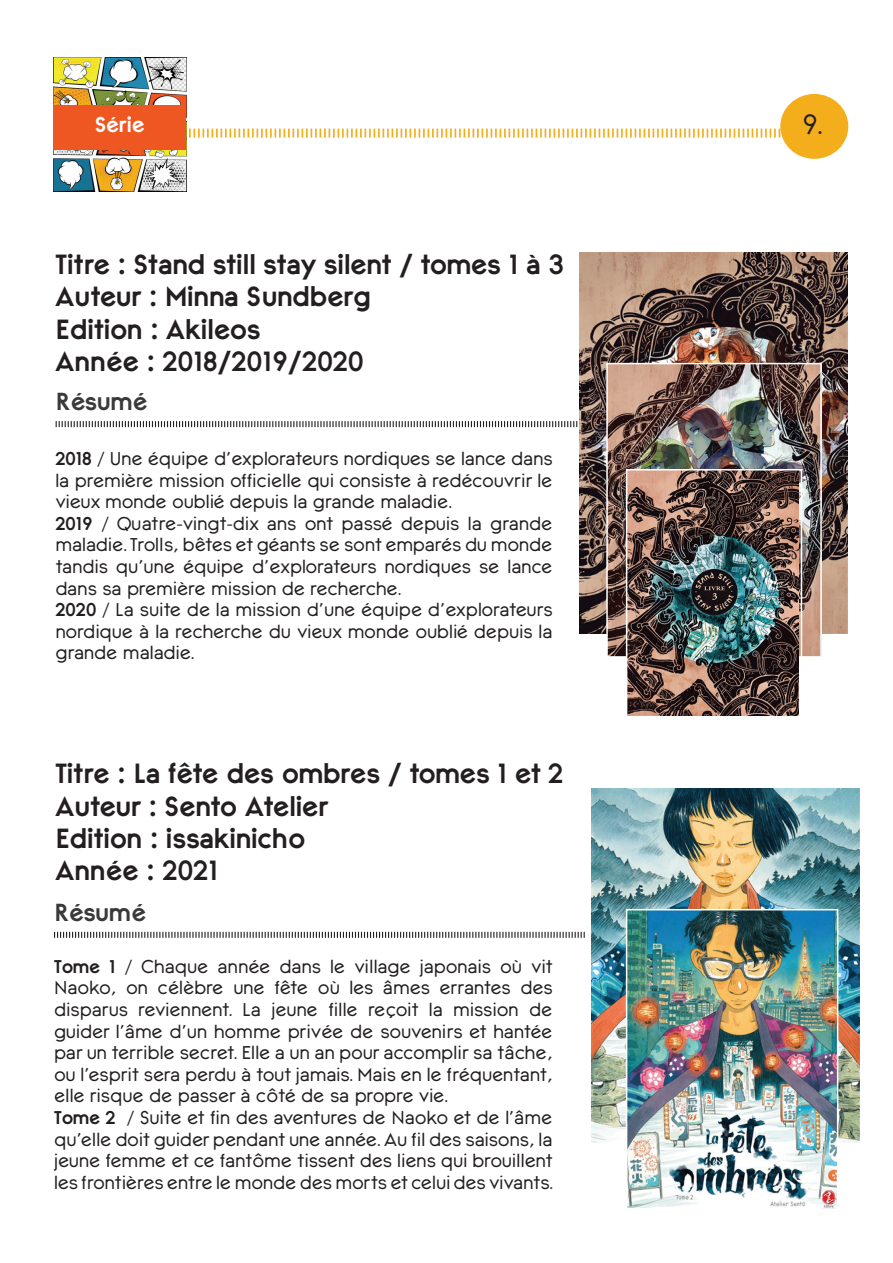
<style>
.page{position:relative;width:893px;height:1263px;background:#fff}
.page>*{position:absolute;margin:0;border:0;box-sizing:border-box;transform-origin:0 0}
.t1{font:700 27px/32.4px "Berline";letter-spacing:-.005em;color:#231f20}
.t2{font:27px "Berline";color:#231f20}
.t3{font:700 24px "Berline";color:#393a39}
.t4{font:700 21px "Berline";color:#fff}
.t5{font:18px/21.6px "Berline";letter-spacing:-.01em;color:#231f20}
.s1{font-weight:700}
</style>
<div class="page">
<img style="left:591px;top:788px;width:269px;height:354px">
<div style="left:780px;top:94px;width:68px;height:65px;background:#f4ad1b;border-radius:50%"></div>
<svg style="left:186px;top:129px;width:594px;height:9px"></svg>
<svg style="left:56px;top:421px;width:524px;height:6px"></svg>
<img style="left:580px;top:253px;width:267px;height:381px">
<img style="left:54px;top:58px;width:132px;height:133px">
<svg style="left:54px;top:932px;width:531px;height:6px"></svg>
<div style="left:53px;top:105px;width:133px;height:45px;background:#ef5722"></div>
<img style="left:609px;top:366px;width:210px;height:289px">
<div style="left:606px;top:363px;width:216px;height:295px;border:2px solid #fff"></div>
<img style="left:629px;top:472px;width:169px;height:244px">
<div style="left:626px;top:469px;width:176px;height:254px;border:2px solid #fff"></div>
<img style="left:629px;top:912px;width:206px;height:295px">
<div style="left:626px;top:909px;width:212px;height:301px;border:2px solid #fff"></div>
<p class="t4" style="left:95px;top:113px;width:51px">Série</p>
<h1 class="t1" style="left:56px;top:248px;width:510px">Titre : Stand still stay silent / tomes 1 à 3<br>Auteur : Minna Sundberg<br>Edition : Akileos<br>Année : 2018/2019/2020</h1>
<h2 class="t3" style="left:56px;top:388px;width:93px">Résumé</h2>
<p class="t5" style="left:55px;top:447px;width:499px"><span class="s1">2018</span> / Une équipe d’explorateurs nordiques se lance dans la première mission officielle qui consiste à redécouvrir le vieux monde oublié depuis la grande maladie.<br><span class="s1">2019</span> / Quatre-vingt-dix ans ont passé depuis la grande maladie. Trolls, bêtes et géants se sont emparés du monde tandis qu’une équipe d’explorateurs nordiques se lance dans sa première mission de recherche.<br><span class="s1">2020</span> / La suite de la mission d’une équipe d’explorateurs nordique à la recherche du vieux monde oublié depuis la grande maladie.</p>
<h1 class="t1" style="left:55px;top:757px;width:510px">Titre : La fête des ombres / tomes 1 et 2<br>Auteur : Sento Atelier<br>Edition : issakinicho<br>Année : 2021</h1>
<h2 class="t3" style="left:54px;top:898px;width:93px">Résumé</h2>
<p class="t5" style="left:54px;top:955px;width:500px"><span class="s1">Tome 1</span> / Chaque année dans le village japonais où vit Naoko, on célèbre une fête où les âmes errantes des disparus reviennent. La jeune fille reçoit la mission de guider l'âme d'un homme privée de souvenirs et hantée par un terrible secret. Elle a un an pour accomplir sa tâche, ou l'esprit sera perdu à tout jamais. Mais en le fréquentant, elle risque de passer à côté de sa propre vie.<br><span class="s1">Tome 2</span> / Suite et fin des aventures de Naoko et de l'âme qu'elle doit guider pendant une année. Au fil des saisons, la jeune femme et ce fantôme tissent des liens qui brouillent les frontières entre le monde des morts et celui des vivants.</p>
<h1 class="t2" style="left:803px;top:108px;width:21px">9.</h1>
</div>
